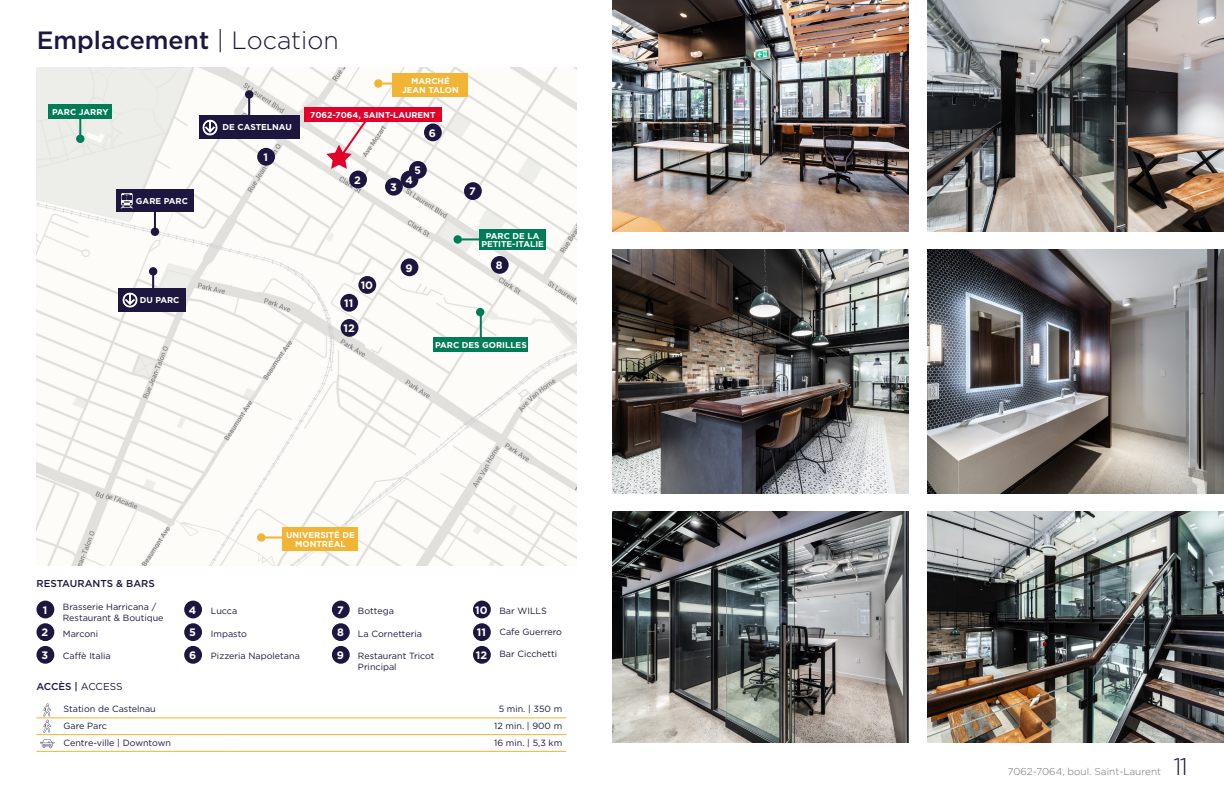
<style>
.page{position:relative;width:1224px;height:792px;background:#fff}
.page>*{position:absolute;margin:0;border:0;box-sizing:border-box;transform-origin:0 0}
.t1{font:500 25px "Gotham";color:#1d1740}
.t2{font:300 24px "Gotham";color:#1d1740}
.t3{font:700 10.8px "Gotham";color:#fff}
.t4{font:300 10px "Gotham";color:#717271}
.t5{font:500 10px "Gotham";color:#1d1740}
.Map_legend{font:9px/10.8px "Gotham";color:#1d1740}
.t6{font:700 8.5px/8.5px "Gotham";color:#fff;text-align:center}
.s1{font-weight:300}
.s2{font-weight:400}
</style>
<div class="page">
<img style="left:37px;top:67px;width:539px;height:498px">
<div style="left:36px;top:601px;width:18px;height:17px;background:#1d1740;border-radius:50%"></div>
<div style="left:36px;top:623px;width:18px;height:18px;background:#1d1740;border-radius:50%"></div>
<div style="left:36px;top:646px;width:18px;height:18px;background:#1d1740;border-radius:50%"></div>
<div style="left:184px;top:601px;width:18px;height:17px;background:#1d1740;border-radius:50%"></div>
<div style="left:184px;top:623px;width:18px;height:18px;background:#1d1740;border-radius:50%"></div>
<div style="left:184px;top:646px;width:18px;height:18px;background:#1d1740;border-radius:50%"></div>
<div style="left:332px;top:601px;width:18px;height:17px;background:#1d1740;border-radius:50%"></div>
<div style="left:332px;top:623px;width:18px;height:18px;background:#1d1740;border-radius:50%"></div>
<div style="left:332px;top:646px;width:18px;height:18px;background:#1d1740;border-radius:50%"></div>
<div style="left:473px;top:601px;width:18px;height:17px;background:#1d1740;border-radius:50%"></div>
<div style="left:473px;top:623px;width:18px;height:18px;background:#1d1740;border-radius:50%"></div>
<div style="left:473px;top:646px;width:18px;height:18px;background:#1d1740;border-radius:50%"></div>
<img style="left:612px;top:0;width:297px;height:231px">
<img style="left:927px;top:0;width:297px;height:231px">
<img style="left:612px;top:511px;width:297px;height:232px">
<img style="left:927px;top:511px;width:297px;height:232px">
<img style="left:927px;top:250px;width:297px;height:243px">
<img style="left:612px;top:250px;width:297px;height:243px">
<div style="left:257px;top:148px;width:18px;height:18px;background:#1d1740;border-radius:50%"></div>
<div style="left:409px;top:161px;width:18px;height:18px;background:#1d1740;border-radius:50%"></div>
<div style="left:401px;top:258px;width:17px;height:18px;background:#1d1740;border-radius:50%"></div>
<div style="left:349px;top:171px;width:18px;height:17px;background:#1d1740;border-radius:50%"></div>
<div style="left:424px;top:123px;width:18px;height:18px;background:#1d1740;border-radius:50%"></div>
<div style="left:358px;top:276px;width:18px;height:18px;background:#1d1740;border-radius:50%"></div>
<div style="left:385px;top:178px;width:18px;height:18px;background:#1d1740;border-radius:50%"></div>
<div style="left:464px;top:182px;width:18px;height:18px;background:#1d1740;border-radius:50%"></div>
<div style="left:340px;top:294px;width:18px;height:18px;background:#1d1740;border-radius:50%"></div>
<div style="left:401px;top:171px;width:17px;height:17px;background:#1d1740;border-radius:50%"></div>
<div style="left:491px;top:256px;width:18px;height:18px;background:#1d1740;border-radius:50%"></div>
<div style="left:341px;top:319px;width:17px;height:18px;background:#1d1740;border-radius:50%"></div>
<svg style="left:326px;top:121px;width:46px;height:48px"></svg>
<div style="left:479px;top:229px;width:67px;height:21px;background:#007c58"></div>
<div style="left:454px;top:235px;width:8px;height:9px;background:#007c58;border-radius:50%"></div>
<hr style="left:457px;top:238px;width:31px;height:2px;background:#007c58">
<div style="left:476px;top:308px;width:8px;height:8px;background:#007c58;border-radius:50%"></div>
<hr style="left:480px;top:314px;width:2px;height:31px;background:#007c58">
<div style="left:434px;top:337px;width:94px;height:14px;background:#007c58"></div>
<div style="left:76px;top:135px;width:9px;height:8px;background:#007c58;border-radius:50%"></div>
<hr style="left:79px;top:110px;width:2px;height:29px;background:#007c58">
<div style="left:49px;top:104px;width:63px;height:15px;background:#007c58"></div>
<div style="left:393px;top:73px;width:75px;height:24px;background:#f1b434"></div>
<div style="left:374px;top:79px;width:9px;height:9px;background:#f1b434;border-radius:50%"></div>
<svg style="left:382px;top:83px;width:11px;height:2px"></svg>
<div style="left:283px;top:527px;width:75px;height:24px;background:#f1b434"></div>
<div style="left:257px;top:533px;width:8px;height:9px;background:#f1b434;border-radius:50%"></div>
<svg style="left:265px;top:536px;width:18px;height:2px"></svg>
<div style="left:245px;top:90px;width:8px;height:9px;background:#1d1740;border-radius:50%"></div>
<div style="left:199px;top:115px;width:100px;height:24px;background:#1d1740"></div>
<hr style="left:248px;top:94px;width:2px;height:21px;background:#1d1740">
<img style="left:202px;top:119px;width:16px;height:17px">
<div style="left:149px;top:267px;width:8px;height:9px;background:#1d1740;border-radius:50%"></div>
<div style="left:118px;top:288px;width:68px;height:24px;background:#1d1740"></div>
<hr style="left:152px;top:271px;width:2px;height:23px;background:#1d1740">
<img style="left:122px;top:292px;width:16px;height:16px">
<div style="left:151px;top:228px;width:8px;height:8px;background:#1d1740;border-radius:50%"></div>
<div style="left:116px;top:189px;width:78px;height:23px;background:#1d1740"></div>
<hr style="left:154px;top:209px;width:2px;height:23px;background:#1d1740">
<img style="left:120px;top:193px;width:14px;height:16px">
<div style="left:304px;top:107px;width:138px;height:14px;background:#e4002b"></div>
<hr style="left:60px;top:718px;width:169px;height:1px;background:#f1b434">
<hr style="left:229px;top:718px;width:337px;height:1px;background:#f1b434">
<hr style="left:60px;top:734px;width:169px;height:1px;background:#f1b434">
<hr style="left:229px;top:734px;width:337px;height:1px;background:#f1b434">
<svg style="left:36px;top:703px;width:24px;height:49px"></svg>
<hr style="left:60px;top:751px;width:169px;height:1px;background:#f1b434">
<hr style="left:229px;top:751px;width:337px;height:1px;background:#f1b434">
<p class="t1" style="left:37px;top:24px;width:304px">Emplacement <span class="s1">| Location</span></p>
<p class="t6" style="left:411px;top:77px;width:40px">MARCHÉ</p>
<p class="t6" style="left:402px;top:85px;width:58px">JEAN TALON</p>
<p class="t6" style="left:52px;top:108px;width:58px">PARC JARRY</p>
<p class="t6" style="left:136px;top:197px;width:54px">GARE PARC</p>
<p class="t6" style="left:140px;top:296px;width:41px">DU PARC</p>
<p class="t6" style="left:223px;top:123px;width:71px">DE CASTELNAU</p>
<p class="t3" style="left:263px;top:150px;width:6px">1</p>
<p class="t6" style="left:310px;top:110px;width:127px">7062-7064, SAINT-LAURENT</p>
<p class="t3" style="left:354px;top:173px;width:8px">2</p>
<p class="t3" style="left:344px;top:296px;width:11px">11</p>
<p class="t3" style="left:361px;top:278px;width:14px">10</p>
<p class="t3" style="left:343px;top:321px;width:13px">12</p>
<p class="t3" style="left:429px;top:126px;width:9px">6</p>
<p class="t3" style="left:390px;top:180px;width:8px">3</p>
<p class="t3" style="left:414px;top:163px;width:8px">5</p>
<p class="t3" style="left:405px;top:173px;width:9px">4</p>
<p class="t3" style="left:406px;top:261px;width:9px">9</p>
<p class="t3" style="left:469px;top:184px;width:8px">7</p>
<p class="t6" style="left:481px;top:231px;width:64px">PARC DE LA<br>PETITE-ITALIE</p>
<p class="t3" style="left:496px;top:258px;width:8px">8</p>
<p class="t6" style="left:435px;top:340px;width:93px">PARC DES GORILLES</p>
<p class="t5" style="left:36px;top:577px;width:120px">RESTAURANTS &amp; BARS</p>
<p class="t6" style="left:286px;top:531px;width:70px">UNIVERSITÉ DE<br>MONTRÉAL</p>
<p class="t3" style="left:43px;top:603px;width:6px">1</p>
<p class="t3" style="left:42px;top:626px;width:8px">2</p>
<p class="t3" style="left:42px;top:648px;width:8px">3</p>
<p class="Map_legend" style="left:63px;top:601px;width:95px">Brasserie Harricana /</p>
<p class="Map_legend" style="left:63px;top:612px;width:102px">Restaurant &amp; Boutique</p>
<p class="Map_legend" style="left:63px;top:628px;width:37px">Marconi</p>
<p class="Map_legend" style="left:63px;top:650px;width:49px">Caffè Italia</p>
<p class="t3" style="left:189px;top:603px;width:9px">4</p>
<p class="Map_legend" style="left:211px;top:605px;width:28px">Lucca</p>
<p class="t3" style="left:189px;top:626px;width:8px">5</p>
<p class="t3" style="left:189px;top:648px;width:9px">6</p>
<p class="Map_legend" style="left:211px;top:628px;width:38px">Impasto</p>
<p class="Map_legend" style="left:211px;top:650px;width:90px">Pizzeria Napoletana</p>
<p class="t3" style="left:337px;top:603px;width:8px">7</p>
<p class="t3" style="left:337px;top:626px;width:8px">8</p>
<p class="Map_legend" style="left:358px;top:605px;width:37px">Bottega</p>
<p class="Map_legend" style="left:358px;top:628px;width:66px">La Cornetteria</p>
<p class="t3" style="left:337px;top:648px;width:9px">9</p>
<p class="Map_legend" style="left:358px;top:650px;width:78px">Restaurant Tricot<br>Principal</p>
<p class="t3" style="left:475px;top:603px;width:14px">10</p>
<p class="t3" style="left:477px;top:626px;width:11px">11</p>
<p class="t3" style="left:476px;top:648px;width:13px">12</p>
<p class="Map_legend" style="left:499px;top:605px;width:49px">Bar WILLS</p>
<p class="Map_legend" style="left:499px;top:627px;width:64px">Cafe Guerrero</p>
<p class="Map_legend" style="left:499px;top:648px;width:59px">Bar Cicchetti</p>
<p class="t5" style="left:36px;top:680px;width:87px">ACCÈS | <span class="s2">ACCESS</span></p>
<p class="Map_legend" style="left:64px;top:704px;width:94px">Station de Castelnau</p>
<p class="Map_legend" style="left:499px;top:704px;width:65px">5 min. | 350 m</p>
<p class="Map_legend" style="left:64px;top:720px;width:45px">Gare Parc</p>
<p class="Map_legend" style="left:494px;top:720px;width:70px">12 min. | 900 m</p>
<p class="Map_legend" style="left:64px;top:737px;width:109px">Centre-ville | Downtown</p>
<p class="Map_legend" style="left:494px;top:737px;width:70px">16 min. | 5,3 km</p>
<p class="t4" style="left:1008px;top:765px;width:155px">7062-7064, boul. Saint-Laurent</p>
<h2 class="t2" style="left:1173px;top:752px;width:16px">11</h2>
</div>
